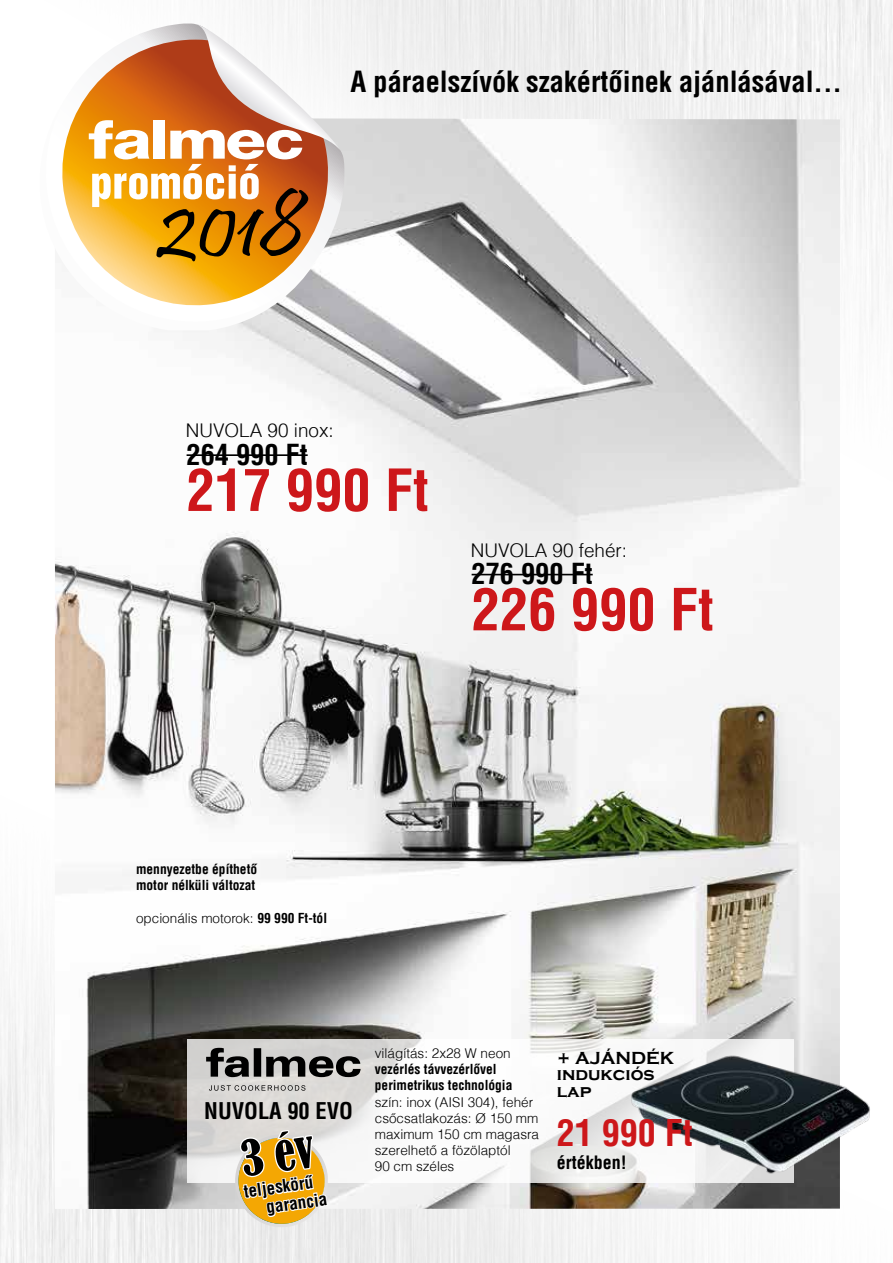
<style>
.page{position:relative;width:893px;height:1263px;background:#fff}
.page>*{position:absolute;margin:0;border:0;box-sizing:border-box;transform-origin:0 0}
.t1{font:700 condensed 56.55px "H Helvetica";color:#cd171a}
.t2{font:700 condensed 36px "H Helvetica";color:#cd171a}
.t3{font:700 condensed 28.5px "H Helvetica";color:#000}
.t4{font:700 condensed 28.35px "H Helvetica";color:#000}
.t5{font:700 condensed 22.5px "H Helvetica";color:#000}
.t6{font:300 18.9px "H Helvetica";color:#000}
.t7{font:700 18px/16.5px "Copperplate Gothic";color:#000}
.t8{font:700 condensed 18px "H Helvetica";color:#000}
.t9{font:700 condensed 17.25px/18.5px "H Helvetica";color:#000}
.t10{font:300 13.5px/16.2px "H Helvetica";color:#000}
.t11{font:700 condensed 13.5px/16.2px "H Helvetica";color:#000}
.s1{font-weight:700;font-stretch:condensed}
</style>
<div class="page">
<img style="left:0;top:948px;width:745px;height:315px">
<img style="left:180px;top:0;width:713px;height:325px">
<img style="left:55px;top:118px;width:785px;height:1091px">
<hr style="left:187px;top:454px;width:121px;height:2px;background:#000">
<hr style="left:472px;top:574px;width:121px;height:1px;background:#000">
<svg style="left:187px;top:1040px;width:606px;height:143px"></svg>
<img style="left:631px;top:1053px;width:239px;height:128px">
<svg style="left:206px;top:1048px;width:155px;height:29px;background:#767574"></svg>
<svg style="left:209px;top:1085px;width:96px;height:6px"></svg>
<svg style="left:55px;top:24px;width:289px;height:304px"></svg>
<svg style="left:56px;top:40px;width:278px;height:271px"></svg>
<svg style="left:89px;top:24px;width:251px;height:237px"></svg>
<svg style="left:233px;top:1128px;width:97px;height:109px"></svg>
<h3 class="t3" style="left:350px;top:64px;width:493px">A páraelszívók szakértőinek ajánlásával...</h3>
<h3 class="t6" style="left:186px;top:419px;width:149px">NUVOLA 90 inox:</h3>
<h3 class="t4" style="left:187px;top:437px;width:123px">264 990 Ft</h3>
<h1 class="t1" style="left:187px;top:456px;width:244px">217 990 Ft</h1>
<h3 class="t6" style="left:471px;top:538px;width:158px">NUVOLA 90 fehér:</h3>
<h3 class="t4" style="left:472px;top:556px;width:123px">276 990 Ft</h3>
<h1 class="t1" style="left:472px;top:575px;width:244px">226 990 Ft</h1>
<p class="t11" style="left:136px;top:861px;width:123px">mennyezetbe építhető motor nélküli változat</p>
<p class="t10" style="left:136px;top:909px;width:193px">opcionális motorok: <span class="s1">99 990 Ft-tól</span></p>
<h3 class="t5" style="left:204px;top:1097px;width:150px">NUVOLA 90 EVO</h3>
<p class="t9" style="left:263px;top:1179px;width:63px;text-indent:-20px;rotate:-8deg">teljeskörű garancia</p>
<p class="t10" style="left:375px;top:1045px;width:137px">világítás: 2x28 W neon</p>
<p class="t11" style="left:375px;top:1061px;width:139px">vezérlés távvezérlővel perimetrikus technológia</p>
<p class="t10" style="left:375px;top:1093px;width:166px">szín: inox (AISI 304), fehér csőcsatlakozás: Ø 150 mm maximum 150 cm magasra szerelhető a fözölaptól<br>90 cm széles</p>
<h3 class="t7" style="left:557px;top:1049px;width:119px">+ AJÁNDÉK indukciós lap</h3>
<h2 class="t2" style="left:557px;top:1111px;width:138px">21 990 Ft</h2>
<h3 class="t8" style="left:557px;top:1151px;width:71px">értékben!</h3>
</div>
